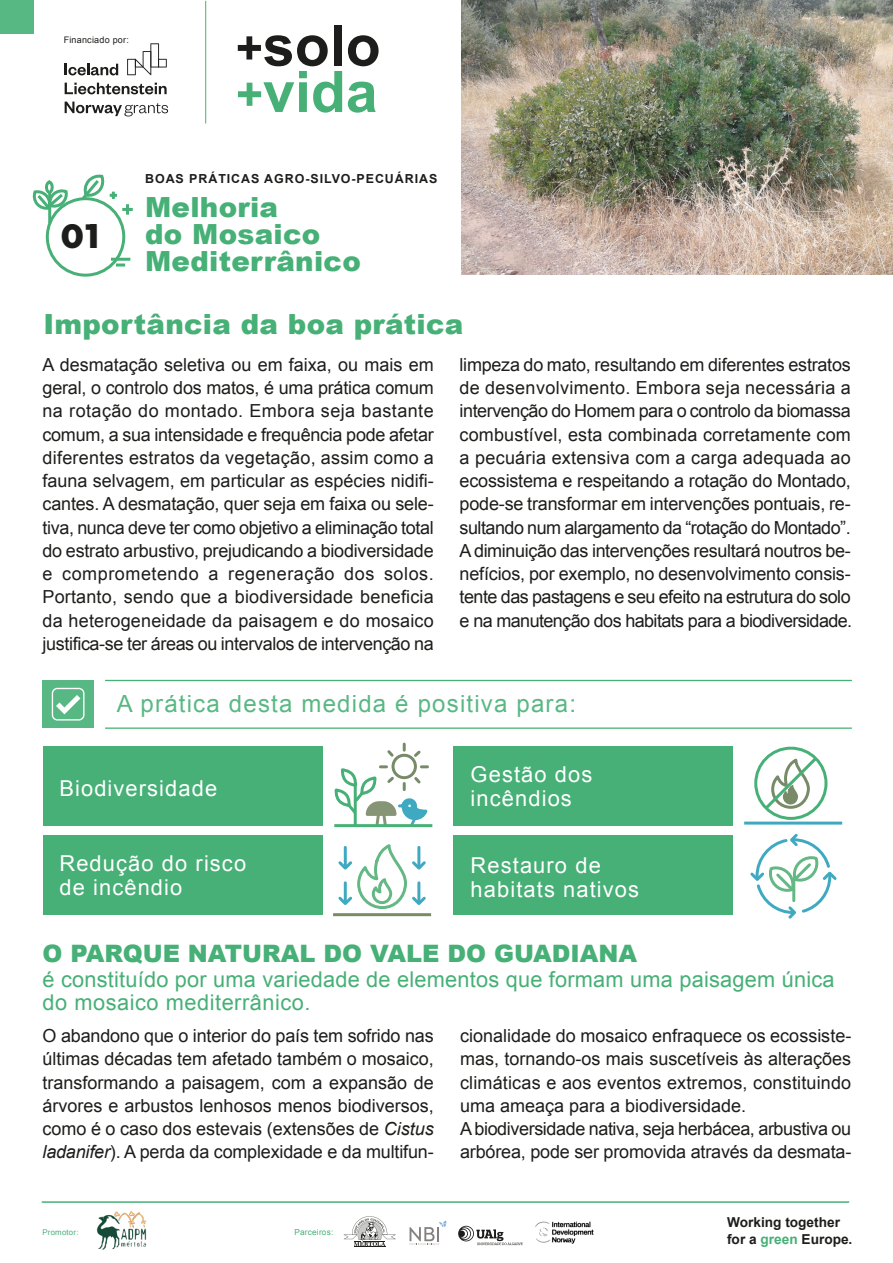
<style>
.page{position:relative;width:893px;height:1263px;background:#fff}
.page>*{position:absolute;margin:0;border:0;box-sizing:border-box;transform-origin:0 0}
.t1{font:900 33.15px "Outfit";color:#1d1d1b}
.t2{font:900 27.75px/27px "Arial";letter-spacing:.01em;color:#46b076}
.t3{font:24px "Arial";letter-spacing:.05em;color:#46b076}
.t4{font:900 24px "Arial";color:#46b076}
.t5{font:21.9px/23.9px "Arial";letter-spacing:.05em;color:#fff}
.t6{font:21.75px/22.5px "Arial";letter-spacing:.01em;color:#46b076}
.t7{font:18px/23.2px "Arial";letter-spacing:-.01em;color:#1d1d1b;text-align:justify}
.t8{font:700 13.65px/17.7px "Arial";color:#1d1d1b}
.t9{font:700 12.45px "Arial";letter-spacing:.075em;color:#1d1d1b}
.t10{font:9px "Arial";letter-spacing:.025em;color:#1d1d1b}
.t11{font:8.25px "Arial";letter-spacing:.025em;color:#46b076}
.t12{font:7.8px "Arial";letter-spacing:.025em;color:#46b076}
.s1{font-style:italic}
.s2{color:#46b076}
</style>
<div class="page">
<img style="left:461px;top:0;width:432px;height:274px">
<hr style="left:42px;top:1201px;width:807px;height:2px;background:#46b076">
<img style="left:96px;top:1211px;width:51px;height:39px">
<hr style="left:354px;top:1246px;width:31px;height:1px;background:#1d1d1b">
<svg style="left:343px;top:1216px;width:53px;height:30px"></svg>
<svg style="left:458px;top:1226px;width:65px;height:19px"></svg>
<svg style="left:410px;top:1220px;width:36px;height:25px"></svg>
<img style="left:535px;top:1221px;width:59px;height:23px">
<div style="left:46px;top:197px;width:79px;height:80px;border:3px solid #46b076;border-radius:50%"></div>
<hr style="left:48px;top:192px;width:3px;height:31px;background:#46b076">
<svg style="left:32px;top:189px;width:38px;height:23px"></svg>
<div style="left:45px;top:180px;width:9px;height:14px;border:3px solid #46b076;border-radius:50%"></div>
<svg style="left:79px;top:174px;width:54px;height:41px"></svg>
<hr style="left:111px;top:258px;width:19px;height:3px;background:#46b076">
<svg style="left:116px;top:263px;width:9px;height:3px"></svg>
<svg style="left:127px;top:43px;width:40px;height:32px"></svg>
<svg style="left:65px;top:64px;width:53px;height:11px"></svg>
<svg style="left:65px;top:83px;width:102px;height:11px"></svg>
<svg style="left:65px;top:102px;width:103px;height:14px"></svg>
<hr style="left:205px;top:1px;width:1px;height:123px;background:#46b076">
<div style="left:334px;top:25px;width:8px;height:41px;background:#1d1d1b"></div>
<svg style="left:348px;top:35px;width:31px;height:31px"></svg>
<svg style="left:238px;top:35px;width:104px;height:78px"></svg>
<svg style="left:348px;top:82px;width:28px;height:31px"></svg>
<div style="left:0;top:0;width:34px;height:34px;background:#58b883"></div>
<hr style="left:105px;top:727px;width:747px;height:2px;background:#46b076">
<hr style="left:105px;top:680px;width:747px;height:1px;background:#46b076">
<div style="left:42px;top:680px;width:52px;height:48px;background:#58b883"></div>
<svg style="left:52px;top:688px;width:33px;height:32px"></svg>
<div style="left:43px;top:746px;width:279px;height:80px;background:#46b076"></div>
<svg style="left:331px;top:727px;width:98px;height:101px"></svg>
<hr style="left:334px;top:824px;width:98px;height:3px;background:#46b076">
<div style="left:43px;top:835px;width:279px;height:80px;background:#46b076"></div>
<div style="left:453px;top:746px;width:280px;height:80px;background:#46b076"></div>
<div style="left:453px;top:835px;width:280px;height:80px;background:#46b076"></div>
<hr style="left:744px;top:821px;width:98px;height:3px;background:#3ea9c0">
<div style="left:754px;top:747px;width:73px;height:73px;border:3px solid #46b076;border-radius:50%"></div>
<svg style="left:761px;top:754px;width:59px;height:59px"></svg>
<hr style="left:333px;top:913px;width:98px;height:3px;background:#778b68">
<svg style="left:338px;top:844px;width:88px;height:65px"></svg>
<svg style="left:750px;top:833px;width:87px;height:86px"></svg>
<p class="t10" style="left:64px;top:34px;width:67px">Financiado por:</p>
<h1 class="t1" style="left:61px;top:214px;width:39px">01</h1>
<p class="t9" style="left:145px;top:170px;width:294px">BOAS PRÁTICAS AGRO-SILVO-PECUÁRIAS</p>
<h2 class="t2" style="left:145px;top:193px;width:217px">Melhoria<br>do Mosaico<br>Mediterrânico</h2>
<h2 class="t2" style="left:43px;top:309px;width:421px">Importância da boa prática</h2>
<p class="t7" style="left:43px;top:353px;width:393px">A desmatação seletiva ou em faixa, ou mais em geral, o controlo dos matos, é uma prática comum na rotação do montado. Embora seja bastante comum, a sua intensidade e frequência pode afetar diferentes estratos da vegetação, assim como a fauna selvagem, em particular as espécies nidifi&shy;cantes. A desmatação, quer seja em faixa ou sele&shy;tiva, nunca deve ter como objetivo a eliminação total do estrato arbustivo, prejudicando a biodiversidade e comprometendo a regeneração dos solos.<br>Portanto, sendo que a biodiversidade beneficia da heterogeneidade da paisagem e do mosaico justifica-se ter áreas ou intervalos de intervenção na</p>
<p class="t7" style="left:460px;top:353px;width:394px">limpeza do mato, resultando em diferentes estratos de desenvolvimento. Embora seja necessária a intervenção do Homem para o controlo da biomassa combustível, esta combinada corretamente com a pecuária extensiva com a carga adequada ao ecossistema e respeitando a rotação do Montado, pode-se transformar em intervenções pontuais, re&shy;sultando num alargamento da “rotação do Montado”.<br>A diminuição das intervenções resultará noutros be&shy;nefícios, por exemplo, no desenvolvimento consis&shy;tente das pastagens e seu efeito na estrutura do solo e na manutenção dos habitats para a biodiversidade.</p>
<h3 class="t3" style="left:117px;top:688px;width:461px">A prática desta medida é positiva para:</h3>
<p class="t5" style="left:59px;top:776px;width:159px">Biodiversidade</p>
<p class="t5" style="left:471px;top:762px;width:123px">Gestão dos incêndios</p>
<p class="t5" style="left:59px;top:852px;width:188px">Redução do risco de incêndio</p>
<p class="t5" style="left:471px;top:853px;width:170px">Restauro de habitats nativos</p>
<h3 class="t4" style="left:43px;top:936px;width:596px">O PARQUE NATURAL DO VALE DO GUADIANA</h3>
<p class="t6" style="left:43px;top:969px;width:793px">é constituído por uma variedade de elementos que formam uma paisagem única do mosaico mediterrânico.</p>
<p class="t7" style="left:43px;top:1024px;width:393px">O abandono que o interior do país tem sofrido nas últimas décadas tem afetado também o mosaico, transformando a paisagem, com a expansão de árvores e arbustos lenhosos menos biodiversos, como é o caso dos estevais (extensões de <span class="s1">Cistus ladanifer</span>). A perda da complexidade e da multifun-</p>
<p class="t7" style="left:460px;top:1024px;width:393px;text-align:left">cionalidade do mosaico enfraquece os ecossiste&shy;mas, tornando-os mais suscetíveis às alterações climáticas e aos eventos extremos, constituindo uma ameaça para a biodiversidade.<br>A biodiversidade nativa, seja herbácea, arbustiva ou arbórea, pode ser promovida através da desmata-</p>
<p class="t12" style="left:42px;top:1227px;width:38px">Promotor:</p>
<p class="t11" style="left:294px;top:1227px;width:40px">Parceiros:</p>
<p class="t8" style="left:727px;top:1213px;width:127px">Working together for a <span class="s2">green</span> Europe.</p>
</div>
